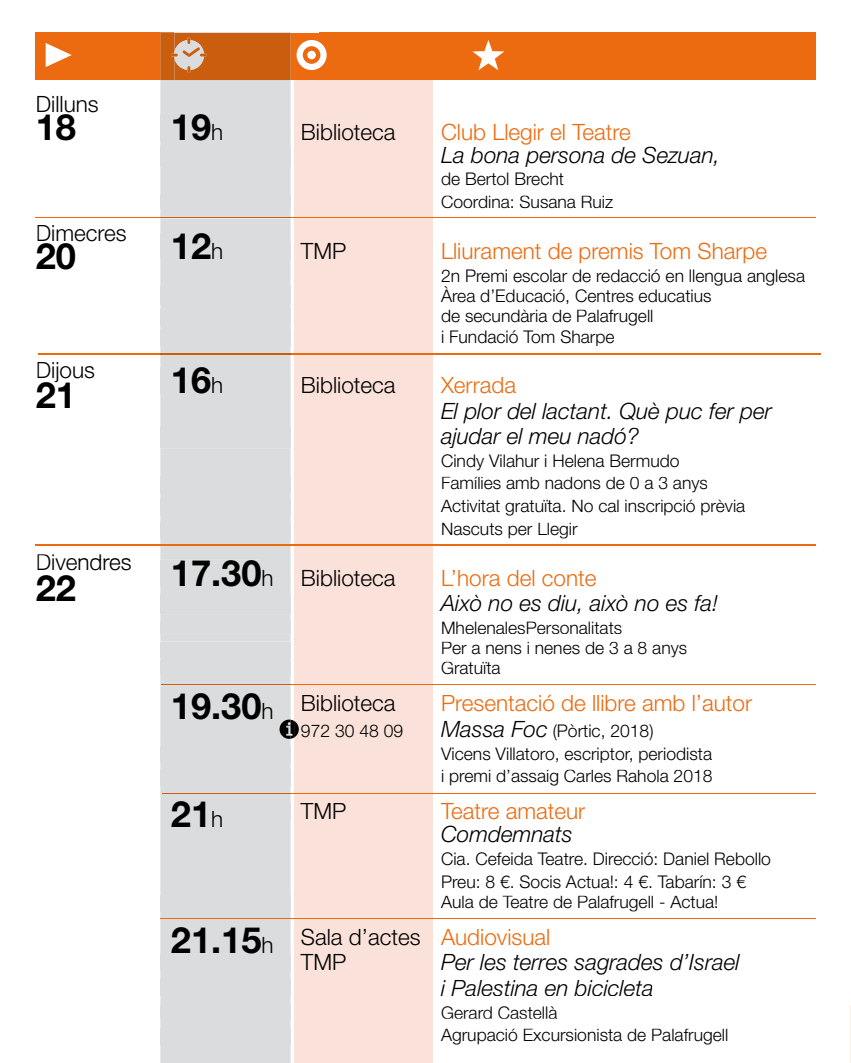
<style>
.page{position:relative;width:851px;height:1063px;background:#fff}
.page>*{position:absolute;margin:0;border:0;box-sizing:border-box;transform-origin:0 0}
.t1{font:700 36.25px "Helvetica Neue LT Std";color:#000}
.t2{font:italic 300 22.5px/25.2px "Helvetica Neue LT Std";color:#000}
.t3{font:300 22.5px "Helvetica Neue LT Std";color:#ec6b10}
.t4{font:300 22.5px/25.2px "Helvetica Neue LT Std";color:#000}
.t5{font:300 17.5px/22.8px "Helvetica Neue LT Std";color:#000}
.s1{font-weight:300;font-size:22.5px}
.s2{font-style:italic;font-size:22.5px}
.s3{color:#ec6b10}
</style>
<div class="page">
<div style="left:35px;top:33px;width:780px;height:47px;background:#ec6b10"></div>
<div style="left:294px;top:80px;width:138px;height:983px;background:#fae2da"></div>
<svg style="left:472px;top:40px;width:32px;height:30px"></svg>
<div style="left:296px;top:40px;width:30px;height:30px;background:#fff;border-radius:50%"></div>
<svg style="left:303px;top:46px;width:17px;height:18px"></svg>
<svg style="left:46px;top:43px;width:26px;height:24px"></svg>
<hr style="left:35px;top:217px;width:780px;height:1px;background:#ec6b10">
<hr style="left:38px;top:353px;width:782px;height:1px;background:#ec6b10">
<hr style="left:162px;top:793px;width:653px;height:1px;background:#ec6b10">
<hr style="left:161px;top:684px;width:654px;height:1px;background:#ec6b10">
<div style="left:160px;top:354px;width:130px;height:709px;background:#dbdcdd"></div>
<div style="left:160px;top:367px;width:50px;height:27px;background:#dbdcdd"></div>
<div style="left:212px;top:377px;width:10px;height:16px;background:#dbdcdd"></div>
<div style="left:160px;top:427px;width:130px;height:21px;background:#dbdcdd"></div>
<div style="left:160px;top:477px;width:130px;height:16px;background:#dbdcdd"></div>
<div style="left:160px;top:500px;width:130px;height:16px;background:#dbdcdd"></div>
<div style="left:160px;top:523px;width:130px;height:16px;background:#dbdcdd"></div>
<div style="left:160px;top:560px;width:101px;height:26px;background:#dbdcdd"></div>
<div style="left:263px;top:570px;width:9px;height:16px;background:#dbdcdd"></div>
<div style="left:160px;top:595px;width:130px;height:19px;background:#dbdcdd"></div>
<div style="left:160px;top:621px;width:130px;height:13px;background:#dbdcdd"></div>
<div style="left:160px;top:642px;width:130px;height:15px;background:#dbdcdd"></div>
<div style="left:160px;top:662px;width:130px;height:13px;background:#dbdcdd"></div>
<div style="left:173px;top:693px;width:88px;height:26px;background:#dbdcdd"></div>
<div style="left:263px;top:703px;width:9px;height:16px;background:#dbdcdd"></div>
<div style="left:160px;top:747px;width:130px;height:16px;background:#dbdcdd"></div>
<div style="left:160px;top:770px;width:130px;height:16px;background:#dbdcdd"></div>
<div style="left:171px;top:801px;width:34px;height:26px;background:#dbdcdd"></div>
<div style="left:212px;top:811px;width:10px;height:16px;background:#dbdcdd"></div>
<div style="left:233px;top:803px;width:57px;height:16px;background:#dbdcdd"></div>
<div style="left:160px;top:896px;width:130px;height:16px;background:#dbdcdd"></div>
<div style="left:171px;top:927px;width:90px;height:26px;background:#dbdcdd"></div>
<div style="left:263px;top:937px;width:9px;height:16px;background:#dbdcdd"></div>
<svg style="left:160px;top:32px;width:130px;height:321px;background:#d8c8bd"></svg>
<div style="left:160px;top:114px;width:50px;height:26px;background:#dbdcdd"></div>
<div style="left:212px;top:124px;width:10px;height:16px;background:#dbdcdd"></div>
<div style="left:160px;top:146px;width:130px;height:21px;background:#dbdcdd"></div>
<div style="left:160px;top:196px;width:130px;height:13px;background:#dbdcdd"></div>
<div style="left:160px;top:954px;width:130px;height:16px;background:#dbdcdd"></div>
<div style="left:160px;top:980px;width:130px;height:16px;background:#dbdcdd"></div>
<div style="left:160px;top:1006px;width:130px;height:13px;background:#dbdcdd"></div>
<div style="left:160px;top:1029px;width:130px;height:16px;background:#dbdcdd"></div>
<hr style="left:160px;top:217px;width:130px;height:1px;background:#cb5d0e">
<hr style="left:160px;top:353px;width:130px;height:1px;background:#cb5d0e">
<hr style="left:162px;top:793px;width:128px;height:1px;background:#cb5d0e">
<hr style="left:161px;top:684px;width:129px;height:1px;background:#cb5d0e">
<hr style="left:35px;top:545px;width:780px;height:1px;background:#ec6b10">
<hr style="left:160px;top:918px;width:655px;height:1px;background:#ec6b10">
<svg style="left:279px;top:720px;width:20px;height:19px"></svg>
<hr style="left:849px;top:1006px;width:1px;height:57px;background:#fcece7">
<p class="t4" style="left:36px;top:94px;width:64px">Dilluns</p>
<h1 class="t1" style="left:36px;top:114px;width:42px">18</h1>
<p class="t4" style="left:301px;top:122px;width:96px">Biblioteca</p>
<p class="t3" style="left:441px;top:124px;width:191px">Club Llegir el Teatre</p>
<p class="t2" style="left:441px;top:145px;width:280px">La bona persona de Sezuan,</p>
<p class="t5" style="left:441px;top:170px;width:174px">de Bertol Brecht<br>Coordina: Susana Ruiz</p>
<p class="t4" style="left:36px;top:223px;width:92px">Dimecres</p>
<h1 class="t1" style="left:36px;top:243px;width:42px">20</h1>
<p class="t4" style="left:301px;top:241px;width:47px">TMP</p>
<p class="t3" style="left:441px;top:243px;width:327px">Lliurament de premis Tom Sharpe</p>
<p class="t5" style="left:441px;top:268px;width:365px;line-height:20.2px">2n Premi escolar de redacció en llengua anglesa Àrea d’Educació, Centres educatius<br>de secundària de Palafrugell<br>i Fundació Tom Sharpe</p>
<p class="t4" style="left:36px;top:360px;width:38px">Dijo</p>
<h1 class="t1" style="left:171px;top:114px;width:54px">19<span class="s1">h</span></h1>
<h1 class="t1" style="left:171px;top:233px;width:54px">12<span class="s1">h</span></h1>
<h1 class="t1" style="left:36px;top:382px;width:61px">21 <sup>us</sup></h1>
<p class="t4" style="left:301px;top:375px;width:96px">Biblioteca</p>
<p class="t3" style="left:441px;top:377px;width:77px">Xerrada</p>
<h1 class="t1" style="left:171px;top:367px;width:54px">16<span class="s1">h</span></h1>
<p class="t2" style="left:441px;top:401px;width:332px">El plor del lactant. Què puc fer per ajudar el meu nadó?</p>
<p class="t5" style="left:441px;top:451px;width:306px">Cindy Vilahur i Helena Bermudo<br>Famílies amb nadons de 0 a 3 anys<br>Activitat gratuïta. No cal inscripció prèvia<br>Nascuts per Llegir</p>
<p class="t4" style="left:36px;top:553px;width:97px">Div endres</p>
<h1 class="t1" style="left:36px;top:575px;width:42px">22</h1>
<h1 class="t1" style="left:171px;top:560px;width:104px">17.30<span class="s1">h</span></h1>
<h1 class="t1" style="left:171px;top:693px;width:104px">19.30<span class="s1">h</span></h1>
<h1 class="t1" style="left:171px;top:801px;width:54px">21<span class="s1">h</span></h1>
<h1 class="t1" style="left:171px;top:927px;width:104px">21.15<span class="s1">h</span></h1>
<p class="t4" style="left:301px;top:568px;width:96px">Biblioteca</p>
<p class="t3" style="left:441px;top:570px;width:157px">L’hora del conte</p>
<p class="t2" style="left:441px;top:593px;width:279px">Això no es diu, això no es fa!</p>
<p class="t5" style="left:441px;top:620px;width:248px;line-height:20.2px">MhelenalesPersonalitats<br>Per a nens i nenes de 3 a 8 anys<br>Gratuïta</p>
<p class="t4" style="left:301px;top:694px;width:96px">Biblioteca</p>
<p class="t3" style="left:441px;top:695px;width:312px">Presentació de llibre amb l’autor</p>
<p class="t5" style="left:301px;top:721px;width:104px">972 30 48 09</p>
<p class="t5" style="left:441px;top:721px;width:273px"><span class="s2">Massa Foc</span> (Pòrtic, 2018)<br>Vicens Villatoro, escriptor, periodista i premi d’assaig Carles Rahola 2018</p>
<p class="t4" style="left:301px;top:801px;width:47px">TMP</p>
<p class="t3" style="left:441px;top:803px;width:146px">Teatre amateur</p>
<p class="t2" style="left:441px;top:824px;width:133px">Comdemnats</p>
<p class="t5" style="left:441px;top:850px;width:331px">Cia. Cefeida Teatre. Direcció: Daniel Rebollo<br>Preu: 8 €. Socis Actua!: 4 €. Tabarín: 3 €</p>
<p class="t5" style="left:441px;top:893px;width:279px">Aula de Teatre de Palafrugell - Actua!</p>
<p class="t4" style="left:301px;top:927px;width:251px">Sala d’actes <span class="s3">Audiovisual<br></span>TMP</p>
<p class="t2" style="left:441px;top:953px;width:300px">Per les terres sagrades d’Israel i Palestina en bicicleta</p>
<p class="t5" style="left:441px;top:1003px;width:289px">Gerard Castellà<br>Agrupació Excursionista de Palafrugell</p>
</div>
